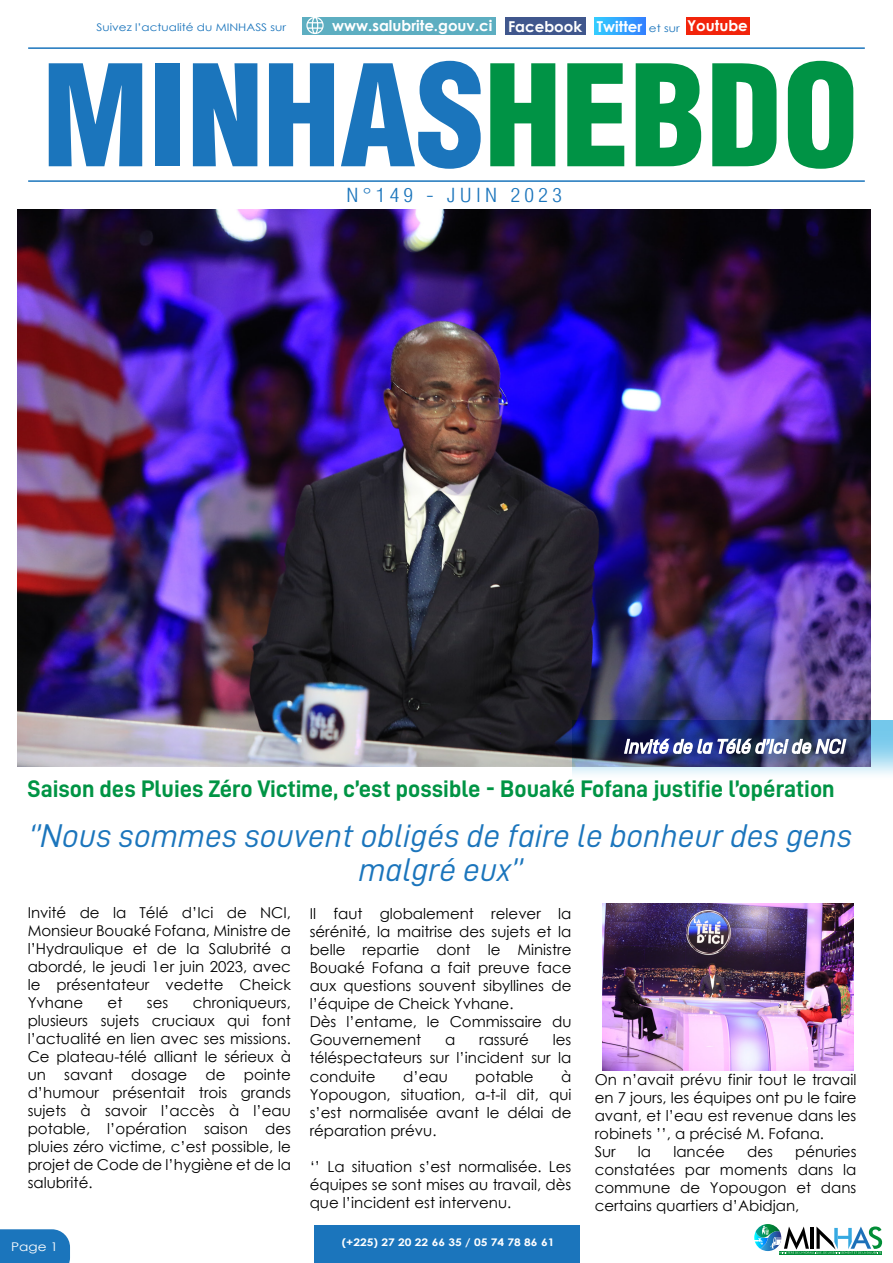
<style>
.page{position:relative;width:893px;height:1263px;background:#fff}
.page>*{position:absolute;margin:0;border:0;box-sizing:border-box;transform-origin:0 0}
.t1{font:900 condensed 137.25px "Helvetica LT Std";color:#1b75bc}
.t2{font:33px/34.5px "D DIN Italic";color:#1b75bc;text-align:center}
.t3{font:24px "D DIN Bold";color:#009444}
.t4{font:300 condensed 18.9px "Helvetica LT Std";letter-spacing:.2em;color:#1b75bc;scale:1.14 1}
.t5{font:15px/18px "Century Gothic";color:#000;text-align:justify}
.t6{font:700 15px "Century Gothic";color:#fff}
.t7{font:12px "Century Gothic";color:#fff;scale:1.14 1}
.t8{font:10.5px "Century Gothic";color:#1b75bc;scale:1.14 1}
.t9{font:700 10.5px "Century Gothic";color:#fff;scale:1.14 1}
.s1{font-weight:400;font-size:10.5px;color:#1b75bc}
.s2{color:#009345}
</style>
<div class="page">
<img style="left:17px;top:209px;width:853px;height:558px">
<div style="left:0;top:1229px;width:70px;height:34px;background:#1b75bc"></div>
<div style="left:314px;top:1225px;width:266px;height:38px;background:#1b75bc"></div>
<hr style="left:28px;top:47px;width:837px;height:2px;background:#1b75bc">
<hr style="left:28px;top:180px;width:837px;height:2px;background:#1b75bc">
<div style="left:595px;top:17px;width:50px;height:18px;background:linear-gradient(to right,#3cf,#3383ff)"></div>
<div style="left:686px;top:17px;width:63px;height:18px;background:#f2240b"></div>
<div style="left:505px;top:17px;width:81px;height:18px;background:#40578d"></div>
<div style="left:302px;top:17px;width:194px;height:18px;background:#5daec1"></div>
<svg style="left:306px;top:17px;width:18px;height:17px"></svg>
<svg style="left:754px;top:1224px;width:128px;height:30px"></svg>
<img style="left:572px;top:720px;width:321px;height:55px">
<img style="left:623px;top:733px;width:224px;height:32px">
<img style="left:603px;top:903px;width:250px;height:167px">
<p class="t8" style="left:97px;top:20px;width:168px">Suivez l’actualité du MINHASS sur</p>
<p class="t6" style="left:508px;top:15px;width:241px">Facebook Twitter <span class="s1">et sur</span> Youtube</p>
<p class="t6" style="left:332px;top:14px;width:162px">www.salubrite.gouv.ci</p>
<h1 class="t1" style="left:42px;top:29px;width:818px">MINHAS<span class="s2">HEBDO</span></h1>
<p class="t4" style="left:347px;top:183px;width:190px">N°149 - JUIN 2023</p>
<h3 class="t3" style="left:28px;top:775px;width:809px">Saison des Pluies Zéro Victime, c’est possible - Bouaké Fofana justifie l’opération</h3>
<h2 class="t2" style="left:29px;top:817px;width:825px">‘’Nous sommes souvent obligés de faire le bonheur des gens malgré eux’’</h2>
<p class="t5" style="left:28px;top:903px;width:265px">Invité de la Télé d’Ici de NCI, Monsieur Bouaké Fofana, Ministre de l’Hydraulique et de la Salubrité a abordé, le jeudi 1er juin 2023, avec le présentateur vedette Cheick Yvhane</p>
<p class="t5" style="left:28px;top:993px;width:265px;text-indent:165px">chroniqueurs, plusieurs sujets cruciaux qui font l’actualité en lien avec ses missions.<br>Ce plateau-télé alliant le sérieux à un savant dosage de pointe d’humour présentait trois grands sujets à savoir l’accès à l’eau potable, l’opération saison des pluies zéro victime, c’est possible, le projet de Code de l’hygiène et de la salubrité.</p>
<p class="t5" style="left:108px;top:993px;width:16px">et</p>
<p class="t5" style="left:147px;top:993px;width:23px">ses</p>
<p class="t7" style="left:11px;top:1238px;width:43px">Page 1</p>
<p class="t5" style="left:310px;top:905px;width:263px;text-align:left">Il faut globalement relever la sérénité, la maitrise des sujets et la belle repartie dont le Ministre<br>Bouaké Fofana a fait preuve face aux questions souvent sibyllines de l’équipe de Cheick Yvhane.<br>Dès l’entame, le Commissaire du<br>Gouvernement</p>
<p class="t5" style="left:445px;top:1031px;width:12px">a</p>
<p class="t5" style="left:479px;top:1031px;width:51px">rassuré</p>
<p class="t5" style="left:310px;top:1031px;width:263px;text-indent:243px">les téléspectateurs sur l’incident sur la conduite</p>
<p class="t5" style="left:310px;top:1067px;width:263px;text-indent:251px">à Yopougon, situation, a-t-il dit, qui s’est normalisée avant le délai de réparation prévu.</p>
<p class="t5" style="left:310px;top:1157px;width:263px">‘’ La situation s’est normalisée. Les équipes se sont mises au travail, dès que l’incident est intervenu.</p>
<p class="t5" style="left:403px;top:1067px;width:46px">d’eau</p>
<p class="t5" style="left:475px;top:1067px;width:60px">potable</p>
<p class="t9" style="left:342px;top:1234px;width:188px">(+225) 27 20 22 66 35 / 05 74 78 86 61</p>
<p class="t5" style="left:595px;top:1070px;width:263px;text-align:left">On n’avait prévu finir tout le travail en 7 jours, les équipes ont pu le faire avant, et l’eau est revenue dans les robinets ’’, a précisé M. Fofana.<br>Sur</p>
<p class="t5" style="left:595px;top:1142px;width:263px;text-indent:200px">pénuries constatées par moments dans la commune de Yopougon et dans certains quartiers d’Abidjan,</p>
<p class="t5" style="left:638px;top:1142px;width:15px">la</p>
<p class="t5" style="left:673px;top:1142px;width:53px">lancée</p>
<p class="t5" style="left:747px;top:1142px;width:27px">des</p>
</div>
